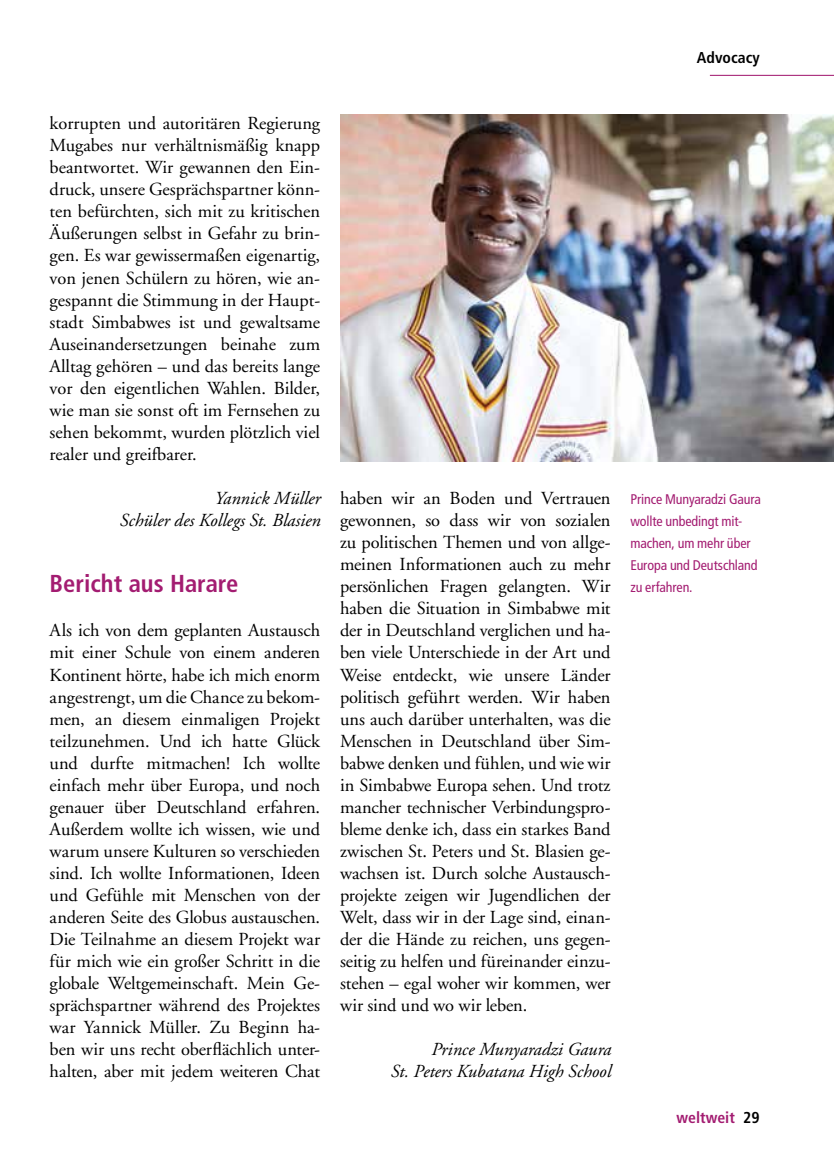
<style>
.page{position:relative;width:834px;height:1161px;background:#fff}
.page>*{position:absolute;margin:0;border:0;box-sizing:border-box;transform-origin:0 0}
.t1{font:700 condensed 24.5px "Frutiger";color:#a31c71}
.t2{font:18.38px/22.1px "Adobe Garamond";color:#000;text-align:justify}
.t3{font:italic 18.38px/22.1px "Adobe Garamond";color:#000;text-align:right}
.t4{font:700 condensed 15.75px "Frutiger";color:#a31c71}
.t5{font:700 condensed 15.75px "Frutiger";color:#000}
.t6{font:condensed 14px/22.1px "Frutiger";letter-spacing:-.01em;color:#a31c71}
.s1{color:#000}
</style>
<div class="page">
<hr style="left:709px;top:75px;width:124px;height:1px;background:#a31c71">
<img style="left:340px;top:114px;width:493px;height:347px">
<p class="t5" style="left:696px;top:48px;width:64px">Advocacy</p>
<p class="t2" style="left:50px;top:113px;width:272px">korrupten und autoritären Regierung Mugabes nur verhältnismäßig knapp beantwortet. Wir gewannen den Ein&shy;druck, unsere Gesprächspartner könn&shy;ten befürchten, sich mit zu kritischen Äußerungen selbst in Gefahr zu brin&shy;gen. Es war gewissermaßen eigenartig, von jenen Schülern zu hören, wie an&shy;gespannt die Stimmung in der Haupt&shy;stadt Simbabwes ist und gewaltsame Auseinandersetzungen beinahe zum Alltag gehören – und das bereits lange vor den eigentlichen Wahlen. Bilder, wie man sie sonst oft im Fernsehen zu sehen bekommt, wurden plötzlich viel realer und greifbarer.</p>
<p class="t3" style="left:119px;top:488px;width:202px">Yannick Müller<br>Schüler des Kollegs St. Blasien</p>
<h1 class="t1" style="left:50px;top:569px;width:190px">Bericht aus Harare</h1>
<p class="t2" style="left:50px;top:620px;width:272px">Als ich von dem geplanten Austausch mit einer Schule von einem anderen Kontinent hörte, habe ich mich enorm angestrengt, um die Chance zu bekom&shy;men, an diesem einmaligen Projekt teilzunehmen. Und ich hatte Glück und durfte mitmachen! Ich wollte einfach mehr über Europa, und noch genauer über Deutschland erfahren.<br>Außerdem wollte ich wissen, wie und warum unsere Kulturen so verschieden sind. Ich wollte Informationen, Ideen und Gefühle mit Menschen von der anderen Seite des Globus austauschen.<br>Die Teilnahme an diesem Projekt war für mich wie ein großer Schritt in die globale Weltgemeinschaft. Mein Ge&shy;sprächspartner während des Projektes war Yannick Müller. Zu Beginn ha&shy;ben wir uns recht oberflächlich unter&shy;halten, aber mit jedem weiteren Chat</p>
<p class="t2" style="left:340px;top:488px;width:272px">haben wir an Boden und Vertrauen gewonnen, so dass wir von sozialen zu politischen Themen und von allge&shy;meinen Informationen auch zu mehr persönlichen Fragen gelangten. Wir haben die Situation in Simbabwe mit der in Deutschland verglichen und ha&shy;ben viele Unterschiede in der Art und Weise entdeckt, wie unsere Länder politisch geführt werden. Wir haben uns auch darüber unterhalten, was die Menschen in Deutschland über Sim&shy;babwe denken und fühlen, und wie wir in Simbabwe Europa sehen. Und trotz mancher technischer Verbindungspro&shy;bleme denke ich, dass ein starkes Band zwischen St. Peters und St. Blasien ge&shy;wachsen ist. Durch solche Austausch&shy;projekte zeigen wir Jugendlichen der Welt, dass wir in der Lage sind, einan&shy;der die Hände zu reichen, uns gegen&shy;seitig zu helfen und füreinander einzu&shy;stehen – egal woher wir kommen, wer wir sind und wo wir leben.</p>
<p class="t3" style="left:390px;top:1039px;width:222px">Prince Munyaradzi Gaura<br>St. Peters Kubatana High School</p>
<p class="t6" style="left:630px;top:488px;width:132px">Prince Munyaradzi Gaura wollte unbedingt mit&shy;machen, um mehr über<br>Europa und Deutschland zu erfahren.</p>
<p class="t4" style="left:676px;top:1108px;width:84px">weltweit <span class="s1">29</span></p>
</div>
